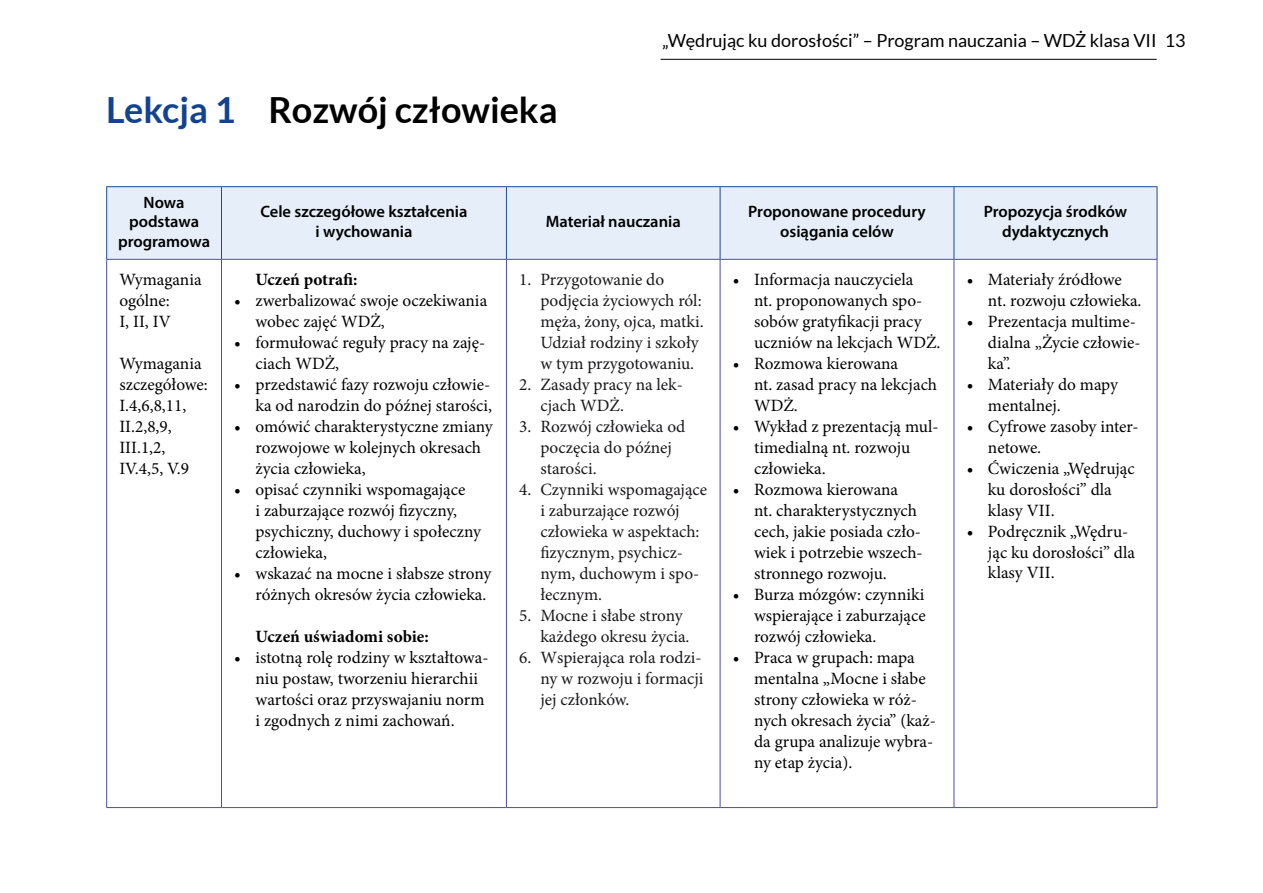
<style>
.page{position:relative;width:1263px;height:893px;background:#fff}
.page>*{position:absolute;margin:0;border:0;box-sizing:border-box;transform-origin:0 0}
.t1{font:700 36px "Lato";color:#000}
.t2{font:18px "Lato";color:#000}
.t3{font:17.25px/21px "Minion Pro";color:#000}
.t4{font:17.25px/21px "Minion Pro";color:#1a171b}
.t5{font:700 17.25px "Minion Pro";color:#000}
.t6{font:600 16.5px/19.5px "Myriad Pro";color:#000;text-align:center}
.s1{color:#134291}
</style>
<div class="page">
<hr style="left:660px;top:59px;width:497px;height:1px;background:#000">
<div style="left:107px;top:187px;width:1050px;height:72px;background:#e6eff9"></div>
<hr style="left:221px;top:187px;width:1px;height:72px;background:#1b4b91">
<hr style="left:506px;top:187px;width:1px;height:72px;background:#1b4b91">
<hr style="left:720px;top:187px;width:1px;height:72px;background:#1b4b91">
<hr style="left:953px;top:187px;width:1px;height:72px;background:#1b4b91">
<hr style="left:221px;top:260px;width:1px;height:547px;background:#4d4da6">
<hr style="left:506px;top:260px;width:1px;height:547px;background:#4d4da6">
<hr style="left:720px;top:260px;width:1px;height:547px;background:#4d4da6">
<hr style="left:953px;top:260px;width:1px;height:547px;background:#4d4da6">
<hr style="left:106px;top:186px;width:115px;height:1px;background:#1b4b91">
<hr style="left:106px;top:187px;width:1px;height:72px;background:#1b4b91">
<hr style="left:221px;top:186px;width:285px;height:1px;background:#1b4b91">
<hr style="left:506px;top:186px;width:214px;height:1px;background:#1b4b91">
<hr style="left:720px;top:186px;width:234px;height:1px;background:#1b4b91">
<hr style="left:954px;top:186px;width:203px;height:1px;background:#1b4b91">
<hr style="left:1157px;top:187px;width:1px;height:72px;background:#1b4b91">
<hr style="left:106px;top:259px;width:115px;height:1px;background:#4d4da6">
<hr style="left:106px;top:260px;width:1px;height:547px;background:#4d4da6">
<hr style="left:221px;top:259px;width:285px;height:1px;background:#4d4da6">
<hr style="left:506px;top:259px;width:214px;height:1px;background:#4d4da6">
<hr style="left:720px;top:259px;width:234px;height:1px;background:#4d4da6">
<hr style="left:954px;top:259px;width:203px;height:1px;background:#4d4da6">
<hr style="left:1157px;top:260px;width:1px;height:547px;background:#4d4da6">
<hr style="left:106px;top:807px;width:115px;height:1px;background:#4d4da6">
<hr style="left:221px;top:807px;width:285px;height:1px;background:#4d4da6">
<hr style="left:506px;top:807px;width:214px;height:1px;background:#4d4da6">
<hr style="left:720px;top:807px;width:234px;height:1px;background:#4d4da6">
<hr style="left:954px;top:807px;width:203px;height:1px;background:#4d4da6">
<h1 class="t1" style="left:106px;top:89px;width:453px"><span class="s1">Lekcja 1</span> Rozwój człowieka</h1>
<p class="t2" style="left:662px;top:31px;width:525px">„Wędrując ku dorosłości” – Program nauczania – WDŻ klasa VII 13</p>
<p class="t6" style="left:118px;top:192px;width:93px">Nowa podstawa programowa</p>
<p class="t6" style="left:260px;top:202px;width:209px">Cele szczegółowe kształcenia i wychowania</p>
<p class="t6" style="left:546px;top:211px;width:136px">Materiał nauczania</p>
<p class="t6" style="left:748px;top:202px;width:179px">Proponowane procedury osiągania celów</p>
<p class="t6" style="left:984px;top:202px;width:145px">Propozycja środków dydaktycznych</p>
<p class="t3" style="left:119px;top:269px;width:84px">Wymagania ogólne:<br>I, II, IV</p>
<p class="t3" style="left:119px;top:353px;width:90px">Wymagania szczegółowe:<br>I.4,6,8,11,<br>II.2,8,9,<br>III.1,2,<br>IV.4,5, V.9</p>
<p class="t3" style="left:988px;top:269px;width:155px;text-indent:-21px">• Materiały źródłowe nt. rozwoju człowieka.</p>
<p class="t3" style="left:988px;top:311px;width:154px;text-indent:-21px">• Prezentacja multime&shy;dialna „Życie człowie&shy;ka”.</p>
<p class="t3" style="left:988px;top:374px;width:131px;text-indent:-21px">• Materiały do mapy mentalnej.</p>
<p class="t3" style="left:988px;top:416px;width:152px;text-indent:-21px">• Cyfrowe zasoby inter&shy;netowe.</p>
<p class="t3" style="left:988px;top:458px;width:148px;text-indent:-21px">• Ćwiczenia „Wędrując ku dorosłości” dla klasy VII.</p>
<p class="t3" style="left:988px;top:521px;width:149px;text-indent:-21px">• Podręcznik „Wędru&shy;jąc ku dorosłości” dla klasy VII.</p>
<p class="t3" style="left:754px;top:269px;width:188px;text-indent:-21px">• Informacja nauczyciela<br>nt. proponowanych spo&shy;sobów gratyfikacji pracy uczniów na lekcjach WDŻ.</p>
<p class="t3" style="left:754px;top:353px;width:184px;text-indent:-21px">• Rozmowa kierowana<br>nt. zasad pracy na lekcjach<br>WDŻ.</p>
<p class="t3" style="left:754px;top:416px;width:186px;text-indent:-21px">• Wykład z prezentacją mul&shy;timedialną nt. rozwoju człowieka.</p>
<p class="t3" style="left:754px;top:479px;width:170px;text-indent:-21px">• Rozmowa kierowana<br>nt. charakterystycznych cech, jakie posiada czło&shy;wiek i potrzebie wszech&shy;stronnego rozwoju.</p>
<p class="t3" style="left:754px;top:584px;width:173px;text-align:justify;text-indent:-21px">• Burza mózgów: czynniki wspierające i zaburzające rozwój człowieka.</p>
<p class="t3" style="left:754px;top:647px;width:183px;text-indent:-21px">• Praca w grupach: mapa mentalna „Mocne i słabe strony człowieka w róż&shy;nych okresach życia” (każ&shy;da grupa analizuje wybra&shy;ny etap życia).</p>
<p class="t4" style="left:540px;top:269px;width:165px;text-indent:-21px">1. Przygotowanie do podjęcia życiowych ról: męża, żony, ojca, matki.<br>Udział rodziny i szkoły w tym przygotowaniu.</p>
<p class="t4" style="left:540px;top:374px;width:144px;text-indent:-21px">2. Zasady pracy na lek&shy;cjach WDŻ.</p>
<p class="t4" style="left:540px;top:416px;width:146px;text-indent:-21px">3. Rozwój człowieka od poczęcia do późnej starości.</p>
<p class="t4" style="left:540px;top:479px;width:168px;text-indent:-21px">4. Czynniki wspomagające i zaburzające rozwój człowieka w aspektach: fizycznym, psychicz&shy;nym, duchowym i spo&shy;łecznym.</p>
<p class="t4" style="left:540px;top:605px;width:151px;text-indent:-21px">5. Mocne i słabe strony każdego okresu życia.</p>
<p class="t4" style="left:540px;top:647px;width:165px;text-align:justify;text-indent:-21px">6. Wspierająca rola rodzi&shy;ny w rozwoju i formacji jej członków.</p>
<p class="t5" style="left:255px;top:267px;width:103px">Uczeń potrafi:</p>
<p class="t3" style="left:255px;top:290px;width:233px;text-indent:-21px">• zwerbalizować swoje oczekiwania wobec zajęć WDŻ,</p>
<p class="t3" style="left:255px;top:332px;width:231px;text-indent:-21px">• formułować reguły pracy na zaję&shy;ciach WDŻ,</p>
<p class="t3" style="left:234px;top:374px;width:259px;text-align:right">• przedstawić fazy rozwoju człowie&shy;ka od narodzin do późnej starości,</p>
<p class="t3" style="left:255px;top:416px;width:239px;text-indent:-21px">• omówić charakterystyczne zmiany rozwojowe w kolejnych okresach życia człowieka,</p>
<p class="t3" style="left:255px;top:479px;width:227px;text-indent:-21px">• opisać czynniki wspomagające<br>i zaburzające rozwój fizyczny, psychiczny, duchowy i społeczny człowieka,</p>
<p class="t3" style="left:234px;top:563px;width:259px;text-align:right">• wskazać na mocne i słabsze strony różnych okresów życia człowieka.</p>
<p class="t5" style="left:255px;top:624px;width:175px">Uczeń uświadomi sobie:</p>
<p class="t3" style="left:255px;top:647px;width:234px;text-indent:-21px">• istotną rolę rodziny w kształtowa&shy;niu postaw, tworzeniu hierarchii wartości oraz przyswajaniu norm i zgodnych z nimi zachowań.</p>
</div>
